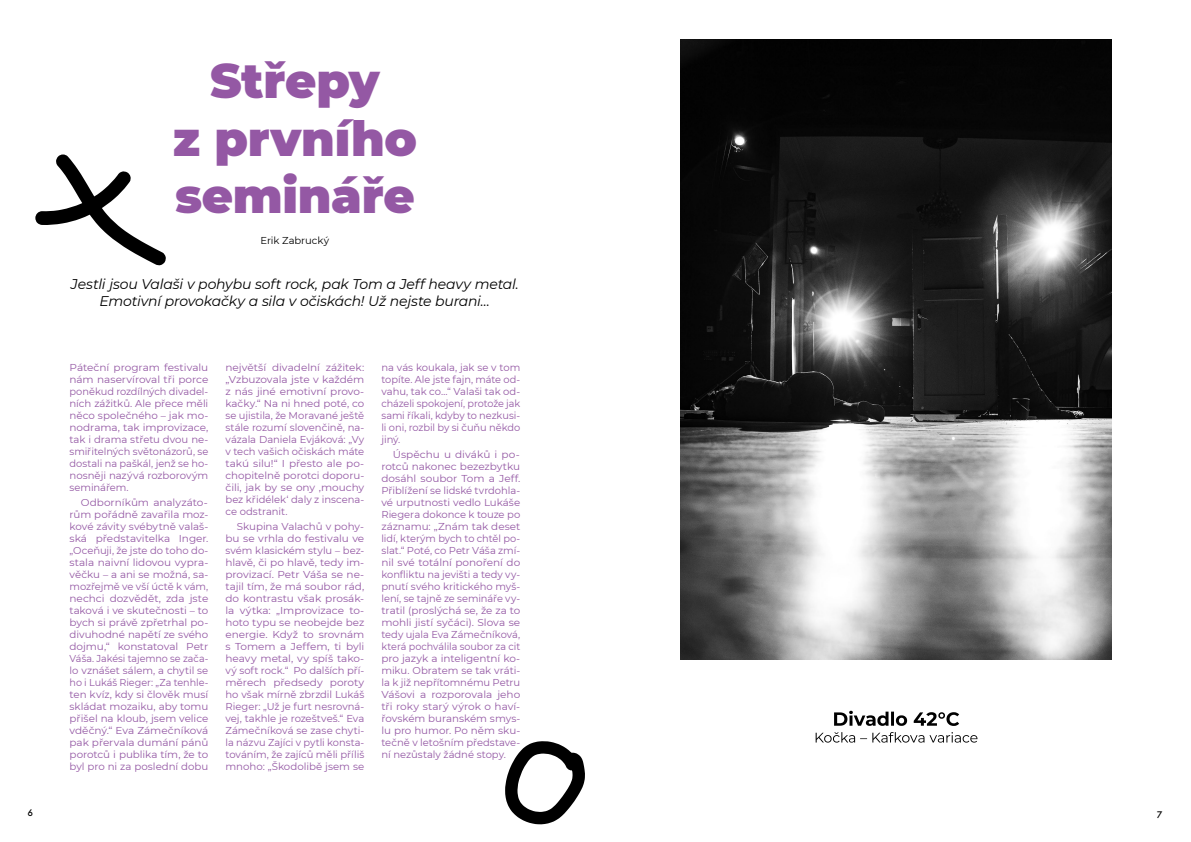
<style>
.page{position:relative;width:1191px;height:842px;background:#fff}
.page>*{position:absolute;margin:0;border:0;box-sizing:border-box;transform-origin:0 0}
.t1{font:900 48px/57.6px "Montserrat";letter-spacing:-.005em;color:#9458a4;text-align:center}
.t2{font:italic 14px/16.8px "Montserrat";letter-spacing:-.015em;color:#000;text-align:center}
.t3{font:10px/12px "Montserrat";letter-spacing:-.005em;color:#9458a4;text-align:justify;scale:1.05 1}
.t4{font:10px/12px "Montserrat";letter-spacing:-.005em;color:#9458a4;text-align:justify}
.t5{font:10px "Montserrat";letter-spacing:-.01em;color:#000}
.t6{font:500 10px "Futura TOT";color:#000}
</style>
<div class="page">
<svg style="left:505px;top:741px;width:80px;height:83px"></svg>
<svg style="left:35px;top:154px;width:131px;height:112px"></svg>
<img style="left:680px;top:40px;width:431px;height:619px">
<svg style="left:815px;top:732px;width:162px;height:11px"></svg>
<svg style="left:834px;top:711px;width:125px;height:15px"></svg>
<h1 class="t1" style="left:173px;top:49px;width:246px">Střepy<br>z prvního semináře</h1>
<p class="t5" style="left:260px;top:233px;width:70px">Erik Zabrucký</p>
<h2 class="t2" style="left:71px;top:275px;width:449px">Jestli jsou Valaši v pohybu soft rock, pak Tom a Jeff heavy metal.<br>Emotivní provokačky a sila v očiskách! Už nejste burani…</h2>
<p class="t3" style="left:70px;top:361px;width:134px">Páteční program festivalu nám naservíroval tři porce poněkud rozdílných divadel&shy;ních zážitků. Ale přece měli něco společného – jak mo&shy;nodrama, tak improvizace, tak i drama střetu dvou ne&shy;smiřitelných světonázorů, se dostali na paškál, jenž se ho&shy;nosněji nazývá rozborovým seminářem.</p>
<p class="t3" style="left:70px;top:496px;width:134px;text-indent:11px">Odborníkům analyzáto&shy;rům pořádně zavařila moz&shy;kové závity svébytně valaš&shy;ská představitelka Inger. „Oceňuji, že jste do toho do&shy;stala naivní lidovou vypra&shy;věčku – a ani se možná, sa&shy;mozřejmě ve vší úctě k vám, nechci dozvědět, zda jste taková i ve skutečnosti – to bych si právě zpřetrhal po&shy;divuhodné napětí ze svého dojmu,“ konstatoval Petr Váša. Jakési tajemno se zača&shy;lo vznášet sálem, a chytil se ho i Lukáš Rieger: „Za tenhle&shy;ten kvíz, kdy si člověk musí skládat mozaiku, aby tomu přišel na kloub, jsem velice vděčný.“ Eva Zámečníková pak přervala dumání pánů porotců i publika tím, že to byl pro ni za poslední dobu</p>
<p class="t3" style="left:225px;top:361px;width:134px">největší divadelní zážitek: „Vzbuzovala jste v každém z nás jiné emotivní provo&shy;kačky.“ Na ni hned poté, co se ujistila, že Moravané ještě stále rozumí slovenčině, na&shy;vázala Daniela Evjáková: „Vy v tech vašich očiskách máte takú silu!“ I přesto ale po&shy;chopitelně porotci doporu&shy;čili, jak by se ony ‚mouchy bez křidélek‘ daly z inscena&shy;ce odstranit.</p>
<p class="t4" style="left:225px;top:520px;width:140px;text-indent:11px">Skupina Valachů v pohy&shy;bu se vrhla do festivalu ve svém klasickém stylu – bez&shy;hlavě, či po hlavě, tedy im&shy;provizací. Petr Váša se ne&shy;tajil tím, že má soubor rád, do kontrastu však prosák&shy;la výtka: „Improvizace to&shy;hoto typu se neobejde bez energie. Když to srovnám s Tomem a Jeffem, ti byli heavy metal, vy spíš tako&shy;vý soft rock.“ Po dalších pří&shy;měrech předsedy poroty ho však mírně zbrzdil Lukáš Rieger: „Už je furt nesrovná&shy;vej, takhle je rozeštveš.“ Eva Zámečníková se zase chyti&shy;la názvu Zajíci v pytli konsta&shy;továním, že zajíců měli příliš mnoho: „Škodolibě jsem se</p>
<p class="t4" style="left:381px;top:361px;width:140px">na vás koukala, jak se v tom topíte. Ale jste fajn, máte od&shy;vahu, tak co…“ Valaši tak od&shy;cházeli spokojení, protože jak sami říkali, kdyby to nezkusi&shy;li oni, rozbil by si čuňu někdo jiný.</p>
<p class="t3" style="left:381px;top:448px;width:134px;text-indent:11px">Úspěchu u diváků i po&shy;rotců nakonec bezezbytku dosáhl soubor Tom a Jeff.<br>Přiblížení se lidské tvrdohla&shy;vé urputnosti vedlo Lukáše Riegera dokonce k touze po záznamu: „Znám tak deset lidí, kterým bych to chtěl po&shy;slat.“ Poté, co Petr Váša zmí&shy;nil své totální ponoření do konfliktu na jevišti a tedy vy&shy;pnutí svého kritického myš&shy;lení, se tajně ze semináře vy&shy;tratil (proslýchá se, že za to mohli jistí syčáci). Slova se tedy ujala Eva Zámečníková, která pochválila soubor za cit pro jazyk a inteligentní ko&shy;miku. Obratem se tak vráti&shy;la k již nepřítomnému Petru Vášovi a rozporovala jeho tři roky starý výrok o haví&shy;řovském buranském smys&shy;lu pro humor. Po něm sku&shy;tečně v letošním představe&shy;ní nezůstaly žádné stopy.</p>
<p class="t6" style="left:27px;top:806px;width:7px">6</p>
<p class="t6" style="left:1156px;top:808px;width:7px">7</p>
</div>
